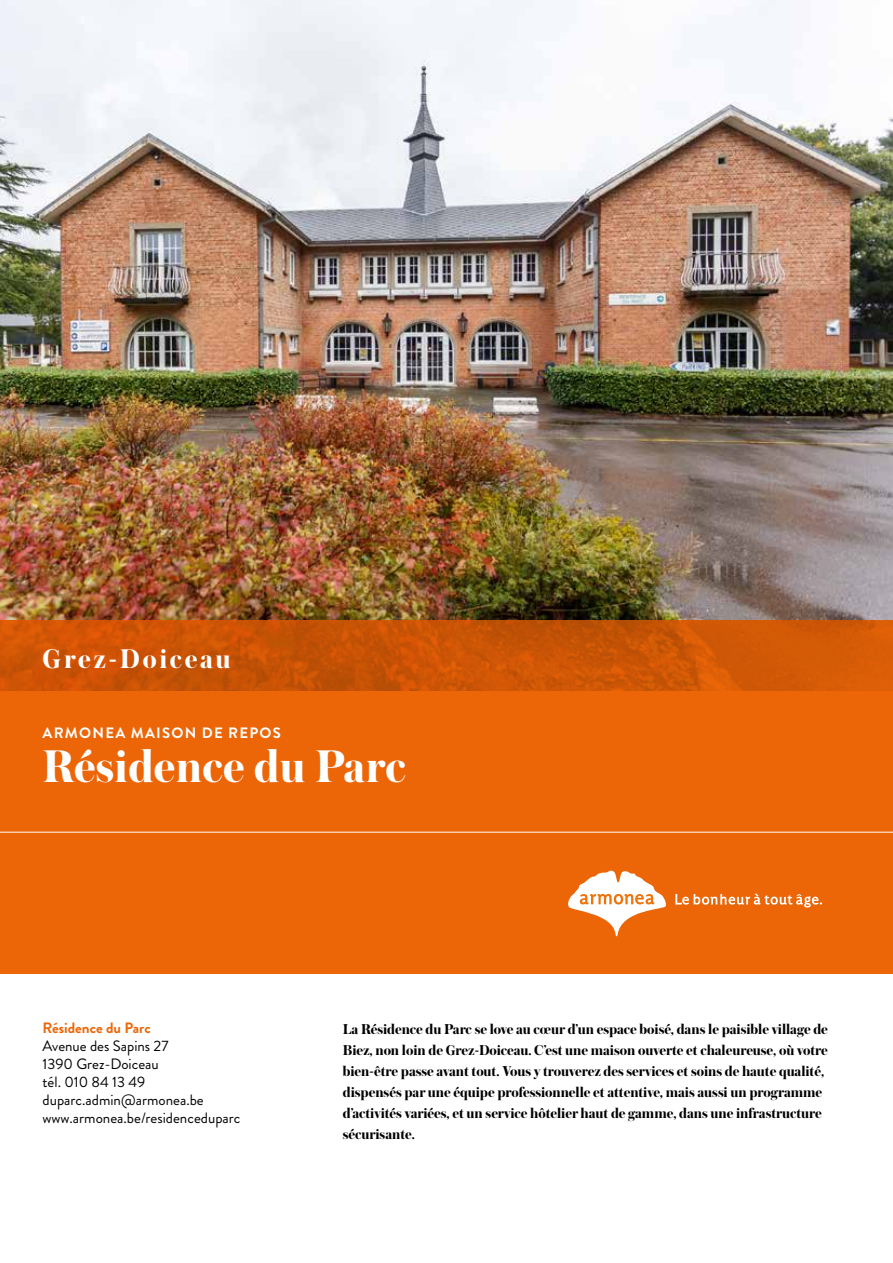
<style>
.page{position:relative;width:893px;height:1263px;background:#fff}
.page>*{position:absolute;margin:0;border:0;box-sizing:border-box;transform-origin:0 0}
.t1{font:700 48.15px "Austin";letter-spacing:.005em;color:#fff}
.t2{font:700 28.35px "Austin";letter-spacing:.1em;color:#fff}
.t3{font:700 15px/21px "Austin";color:#000}
.t4{font:15px/18px "Brandon Grotesque";color:#000}
.t5{font:700 15px "Brandon Grotesque";letter-spacing:.08em;color:#fff}
.t6{font:700 15px "Brandon Grotesque";color:#ec6608}
</style>
<div class="page">
<img style="left:0;top:0;width:893px;height:620px">
<div style="left:0;top:832px;width:893px;height:142px;background:#ec6608"></div>
<div style="left:0;top:691px;width:893px;height:141px;background:#ec6608"></div>
<svg style="left:0;top:620px;width:893px;height:71px;background:#cc5505"></svg>
<hr style="left:0;top:832px;width:893px;height:1px;background:#fff">
<svg style="left:568px;top:871px;width:98px;height:66px"></svg>
<svg style="left:675px;top:893px;width:147px;height:14px"></svg>
<h2 class="t2" style="left:43px;top:638px;width:190px">Grez-Doiceau</h2>
<p class="t5" style="left:43px;top:722px;width:240px">ARMONEA MAISON DE REPOS</p>
<h1 class="t1" style="left:43px;top:732px;width:364px">Résidence du Parc</h1>
<p class="t6" style="left:43px;top:1017px;width:110px">Résidence du Parc</p>
<p class="t4" style="left:43px;top:1037px;width:199px">Avenue des Sapins 27<br>1390 Grez-Doiceau<br>tél. 010 84 13 49 duparc.admin@armonea.be www.armonea.be/residenceduparc</p>
<p class="t3" style="left:343px;top:1018px;width:486px">La Résidence du Parc se love au cœur d’un espace boisé, dans le paisible village de Biez, non loin de Grez-Doiceau. C’est une maison ouverte et chaleureuse, où votre bien-être passe avant tout. Vous y trouverez des services et soins de haute qualité, dispensés par une équipe professionnelle et attentive, mais aussi un programme d’activités variées, et un service hôtelier haut de gamme, dans une infrastructure sécurisante.</p>
</div>
